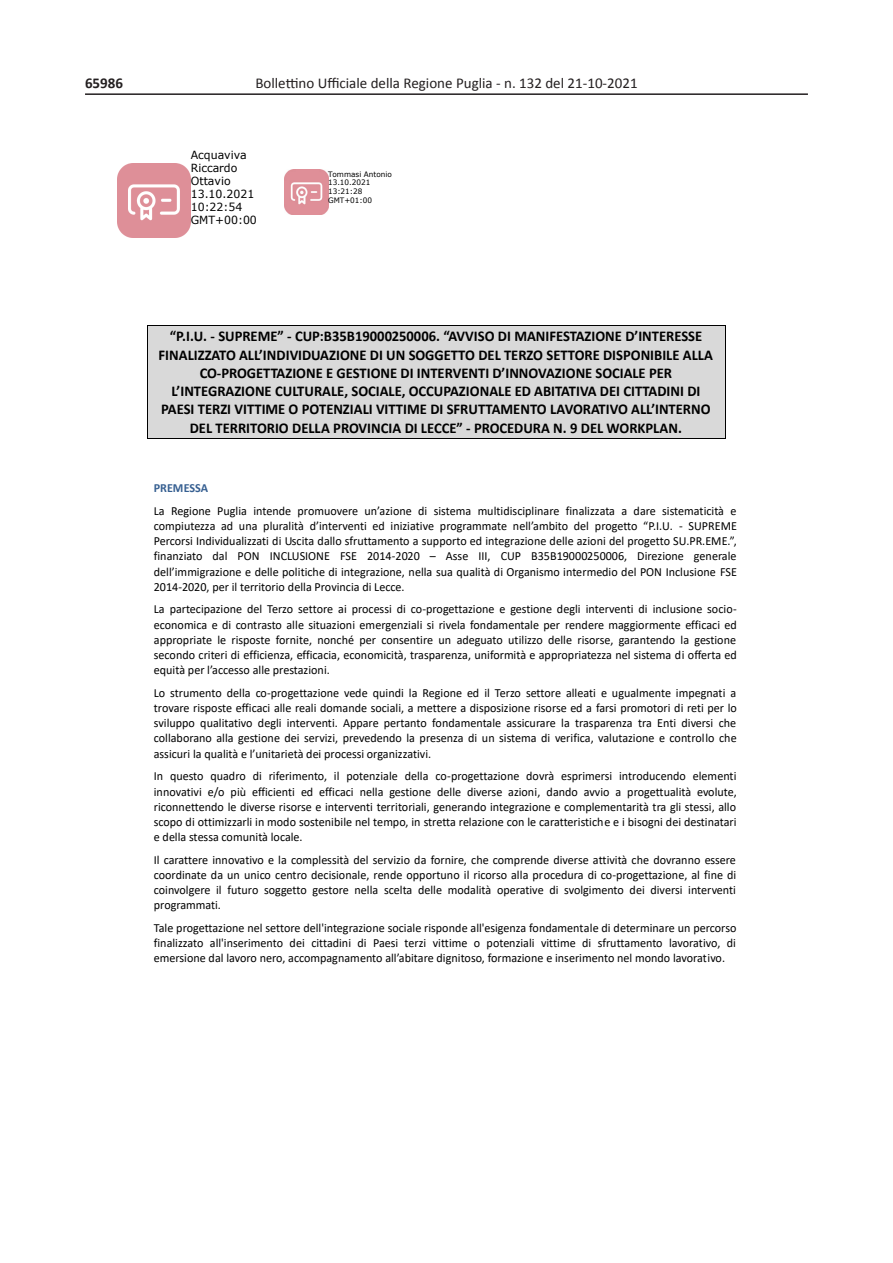
<style>
.page{position:relative;width:893px;height:1263px;background:#fff}
.page>*{position:absolute;margin:0;border:0;box-sizing:border-box;transform-origin:0 0}
.t1{font:700 15px/18.3px "Calibri";color:#000;text-align:center}
.t2{font:15px "Calibri";color:#231f20}
.t3{font:700 15px "Calibri";color:#231f20}
.t4{font:12.45px/15.1px "Calibri";color:#000;text-align:justify}
.t5{font:11.25px/12.9px "Verdana";color:#000}
.t6{font:7.5px/8.6px "Verdana";color:#000}
.s1{font-weight:700;color:#365f91}
</style>
<div class="page">
<hr style="left:85px;top:93px;width:723px;height:2px;background:#231f20">
<div style="left:147px;top:326px;width:578px;height:19px;background:#d9d9d9"></div>
<hr style="left:147px;top:325px;width:578px;height:1px;background:#000">
<div style="left:147px;top:345px;width:578px;height:19px;background:#d9d9d9"></div>
<div style="left:147px;top:364px;width:578px;height:18px;background:#d9d9d9"></div>
<div style="left:147px;top:382px;width:578px;height:18px;background:#d9d9d9"></div>
<div style="left:147px;top:400px;width:578px;height:18px;background:#d9d9d9"></div>
<div style="left:147px;top:418px;width:578px;height:20px;background:#d9d9d9"></div>
<hr style="left:147px;top:438px;width:578px;height:1px;background:#000">
<svg style="left:147px;top:326px;width:1px;height:112px"></svg>
<svg style="left:725px;top:325px;width:1px;height:114px"></svg>
<img style="left:118px;top:163px;width:73px;height:75px">
<img style="left:284px;top:169px;width:44px;height:45px">
<p class="t3" style="left:85px;top:72px;width:40px">65986</p>
<p class="t2" style="left:255px;top:74px;width:384px">Bollettino Ufficiale della Regione Puglia - n. 132 del 21-10-2021</p>
<p class="t5" style="left:191px;top:149px;width:68px">Acquaviva<br>Riccardo<br>Ottavio<br>13.10.2021<br>10:22:54<br>GMT+00:00</p>
<p class="t6" style="left:328px;top:170px;width:65px">Tommasi Antonio<br>13.10.2021<br>13:21:28<br>GMT+01:00</p>
<p class="t1" style="left:159px;top:327px;width:556px">“P.I.U. - SUPREME” - CUP:B35B19000250006. “AVVISO DI MANIFESTAZIONE D’INTERESSE FINALIZZATO ALL’INDIVIDUAZIONE DI UN SOGGETTO DEL TERZO SETTORE DISPONIBILE ALLA CO-PROGETTAZIONE E GESTIONE DI INTERVENTI D’INNOVAZIONE SOCIALE PER L’INTEGRAZIONE CULTURALE, SOCIALE, OCCUPAZIONALE ED ABITATIVA DEI CITTADINI DI PAESI TERZI VITTIME O POTENZIALI VITTIME DI SFRUTTAMENTO LAVORATIVO ALL’INTERNO DEL TERRITORIO DELLA PROVINCIA DI LECCE” - PROCEDURA N. 9 DEL WORKPLAN.</p>
<p class="t4" style="left:154px;top:476px;width:584px;line-height:22.6px"><span class="s1">PREMESSA<br></span>La Regione Puglia intende promuovere un’azione di sistema multidisciplinare finalizzata a dare sistematicità e</p>
<p class="t4" style="left:154px;top:518px;width:585px">compiutezza ad una pluralità d’interventi ed iniziative programmate nell’ambito del progetto “P.I.U. - SUPREME Percorsi Individualizzati di Uscita dallo sfruttamento a supporto ed integrazione delle azioni del progetto SU.PR.EME.”, finanziato dal PON INCLUSIONE FSE 2014-2020 – Asse III, CUP B35B19000250006, Direzione generale dell’immigrazione e delle politiche di integrazione, nella sua qualità di Organismo intermedio del PON Inclusione FSE 2014-2020, per il territorio della Provincia di Lecce.</p>
<p class="t4" style="left:154px;top:601px;width:584px">La partecipazione del Terzo settore ai processi di co-progettazione e gestione degli interventi di inclusione socio&shy;economica e di contrasto alle situazioni emergenziali si rivela fondamentale per rendere maggiormente efficaci ed appropriate le risposte fornite, nonché per consentire un adeguato utilizzo delle risorse, garantendo la gestione secondo criteri di efficienza, efficacia, economicità, trasparenza, uniformità e appropriatezza nel sistema di offerta ed equità per l’accesso alle prestazioni.</p>
<p class="t4" style="left:154px;top:685px;width:584px">Lo strumento della co-progettazione vede quindi la Regione ed il Terzo settore alleati e ugualmente impegnati a trovare risposte efficaci alle reali domande sociali, a mettere a disposizione risorse ed a farsi promotori di reti per lo sviluppo qualitativo degli interventi. Appare pertanto fondamentale assicurare la trasparenza tra Enti diversi che collaborano alla gestione dei servizi, prevedendo la presenza di un sistema di verifica, valutazione e controllo che assicuri la qualità e l’unitarietà dei processi organizzativi.</p>
<p class="t4" style="left:154px;top:768px;width:584px">In questo quadro di riferimento, il potenziale della co-progettazione dovrà esprimersi introducendo elementi innovativi e/o più efficienti ed efficaci nella gestione delle diverse azioni, dando avvio a progettualità evolute, riconnettendo le diverse risorse e interventi territoriali, generando integrazione e complementarità tra gli stessi, allo scopo di ottimizzarli in modo sostenibile nel tempo, in stretta relazione con le caratteristiche e i bisogni dei destinatari e della stessa comunità locale.</p>
<p class="t4" style="left:154px;top:852px;width:584px">Il carattere innovativo e la complessità del servizio da fornire, che comprende diverse attività che dovranno essere coordinate da un unico centro decisionale, rende opportuno il ricorso alla procedura di co-progettazione, al fine di coinvolgere il futuro soggetto gestore nella scelta delle modalità operative di svolgimento dei diversi interventi programmati.</p>
<p class="t4" style="left:154px;top:920px;width:584px">Tale progettazione nel settore dell'integrazione sociale risponde all'esigenza fondamentale di determinare un percorso finalizzato all'inserimento dei cittadini di Paesi terzi vittime o potenziali vittime di sfruttamento lavorativo, di emersione dal lavoro nero, accompagnamento all’abitare dignitoso, formazione e inserimento nel mondo lavorativo.</p>
</div>
